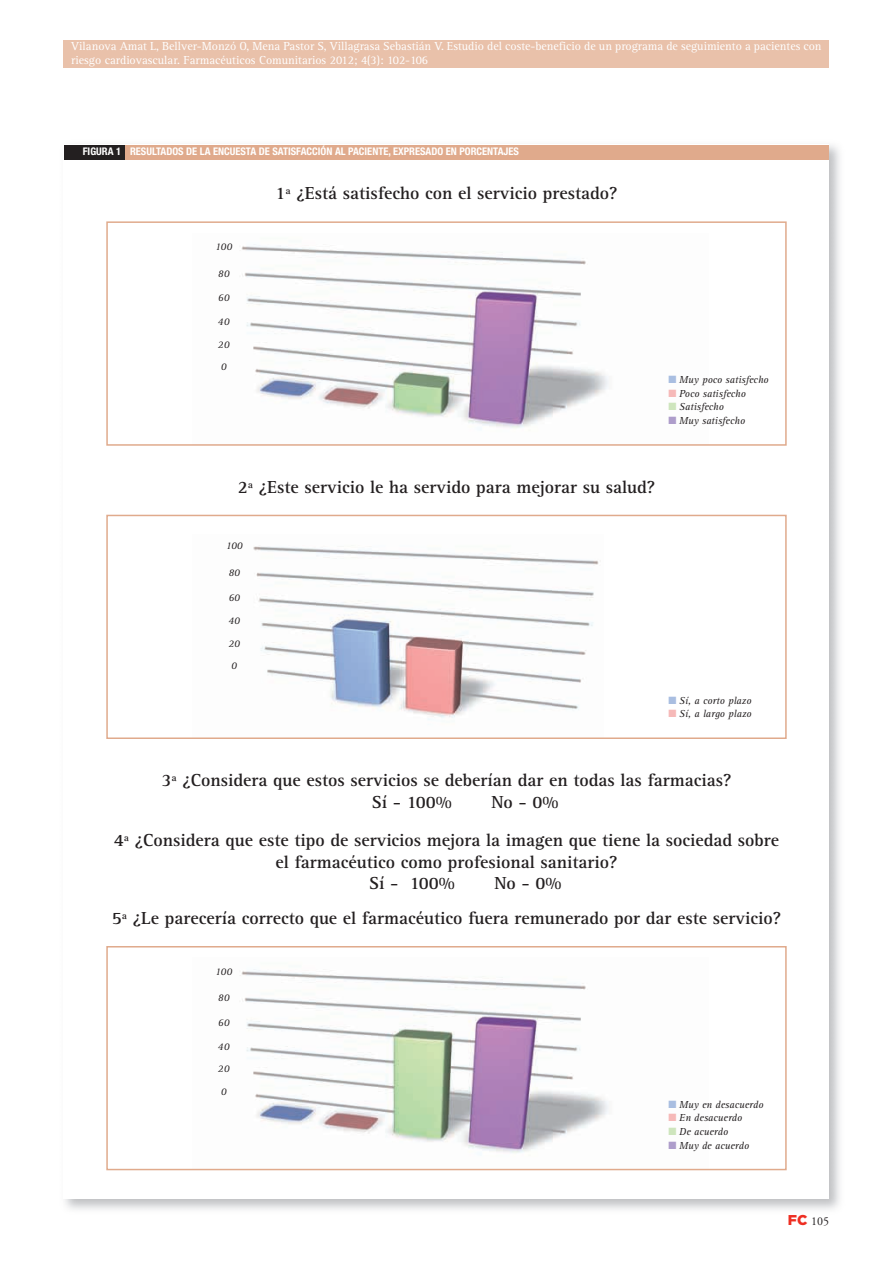
<style>
.page{position:relative;width:893px;height:1263px;background:#fff}
.page>*{position:absolute;margin:0;border:0;box-sizing:border-box;transform-origin:0 0}
.t1{font:700 18px/21.6px "Rotis Serif";color:#231f20}
.t2{font:12px/13.5px "Rotis Serif";color:#fff}
.t3{font:12px "Adobe Garamond Pro";color:#231f20}
.t4{font:italic 10.5px/22.5px "Rotis Serif";color:#231f20;text-align:justify}
.t5{font:700 condensed 10.5px "Helvetica Neue LT Std";color:#fff}
.s1{color:#a9bee1}
.s2{color:#f6b9b8}
.s3{color:#cee5bd}
.s4{color:#ae9dcb}
.s5{font-family:"Gotham";font-weight:900;font-size:14.25px;color:#ee2e22}
</style>
<div class="page">
<div style="left:64px;top:40px;width:765px;height:27px;background:#e9c1aa"></div>
<div style="left:64px;top:145px;width:62px;height:14px;background:#231f20"></div>
<div style="left:126px;top:145px;width:703px;height:14px;background:#e0aa8c"></div>
<img style="left:241px;top:244px;width:368px;height:184px">
<div style="left:106px;top:221px;width:681px;height:225px;border:2px solid #e0aa8c"></div>
<img style="left:253px;top:546px;width:346px;height:174px">
<div style="left:106px;top:515px;width:681px;height:224px;border:2px solid #e0aa8c"></div>
<img style="left:241px;top:969px;width:368px;height:184px">
<div style="left:106px;top:946px;width:681px;height:224px;border:2px solid #e0aa8c"></div>
<p class="t2" style="left:71px;top:41px;width:752px">Vilanova Amat L, Bellver-Monzó O, Mena Pastor S, Villagrasa Sebastián V. Estudio del coste-beneficio de un programa de seguimiento a pacientes con riesgo cardiovascular. Farmacéuticos Comunitarios 2012; 4(3): 102-106</p>
<p class="t5" style="left:83px;top:148px;width:438px">FIGURA 1 RESULTADOS DE LA ENCUESTA DE SATISFACCIÓN AL PACIENTE, EXPRESADO EN PORCENTAJES</p>
<p class="t4" style="left:215px;top:236px;width:18px">100</p>
<p class="t4" style="left:218px;top:263px;width:13px">80</p>
<p class="t4" style="left:218px;top:288px;width:13px">60</p>
<p class="t4" style="left:218px;top:311px;width:13px">40<br>20<br>0</p>
<p class="t1" style="left:276px;top:185px;width:343px">1ª ¿Está satisfecho con el servicio prestado?</p>
<p class="t4" style="left:668px;top:370px;width:102px"><span class="s1">■</span> Muy poco satisfecho</p>
<p class="t4" style="left:668px;top:383px;width:79px"><span class="s2">■</span> Poco satisfecho</p>
<p class="t4" style="left:668px;top:397px;width:57px"><span class="s3">■</span> Satisfecho</p>
<p class="t4" style="left:668px;top:410px;width:78px"><span class="s4">■</span> Muy satisfecho</p>
<p class="t1" style="left:238px;top:478px;width:419px">2ª ¿Este servicio le ha servido para mejorar su salud?</p>
<p class="t4" style="left:226px;top:536px;width:18px">100</p>
<p class="t4" style="left:228px;top:562px;width:13px">80</p>
<p class="t4" style="left:228px;top:587px;width:13px">60</p>
<p class="t4" style="left:228px;top:611px;width:13px">40<br>20<br>0</p>
<p class="t4" style="left:668px;top:690px;width:84px"><span class="s1">■</span> Sí, a corto plazo</p>
<p class="t4" style="left:668px;top:704px;width:85px"><span class="s2">■</span> Sí, a largo plazo</p>
<p class="t1" style="left:372px;top:771px;width:361px;text-indent:-210px">3ª ¿Considera que estos servicios se deberían dar en todas las farmacias?<br>Sí - 100%</p>
<p class="t1" style="left:114px;top:784px;width:667px;line-height:38.5px;text-indent:378px">No - 0%<br>4ª ¿Considera que este tipo de servicios mejora la imagen que tiene la sociedad sobre</p>
<p class="t1" style="left:369px;top:853px;width:250px;text-indent:-94px">el farmacéutico como profesional sanitario?<br>Sí - 100%</p>
<p class="t1" style="left:112px;top:868px;width:671px;line-height:34.7px;text-indent:383px">No - 0%<br>5ª ¿Le parecería correcto que el farmacéutico fuera remunerado por dar este servicio?</p>
<p class="t4" style="left:215px;top:961px;width:18px">100</p>
<p class="t4" style="left:218px;top:987px;width:13px">80</p>
<p class="t4" style="left:218px;top:1012px;width:13px">60</p>
<p class="t4" style="left:218px;top:1036px;width:13px">40<br>20<br>0</p>
<p class="t4" style="left:668px;top:1094px;width:97px"><span class="s1">■</span> Muy en desacuerdo</p>
<p class="t4" style="left:668px;top:1107px;width:75px"><span class="s2">■</span> En desacuerdo</p>
<p class="t4" style="left:668px;top:1121px;width:61px"><span class="s3">■</span> De acuerdo</p>
<p class="t4" style="left:668px;top:1135px;width:82px"><span class="s4">■</span> Muy de acuerdo</p>
<p class="t3" style="left:788px;top:1216px;width:43px"><span class="s5">FC</span> 105</p>
</div>
